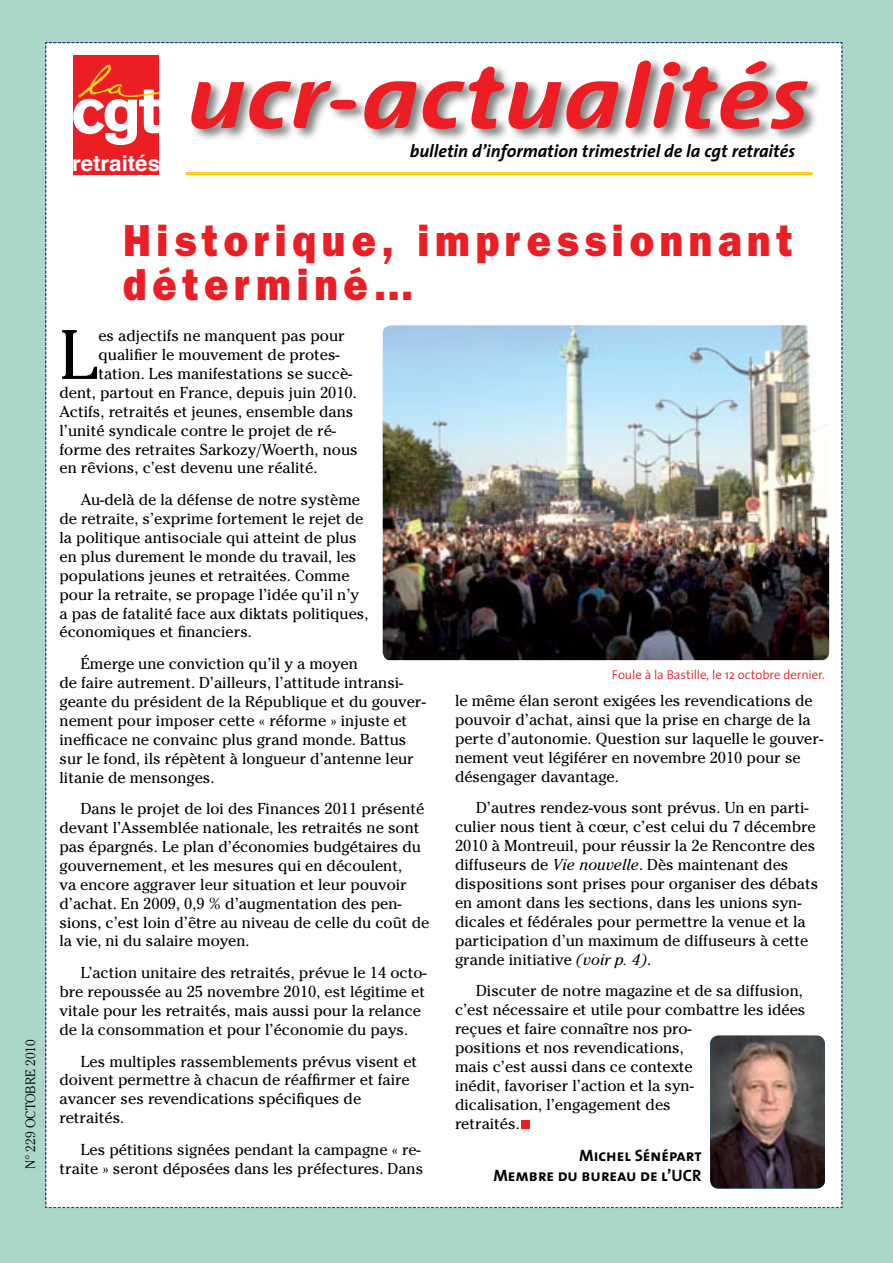
<style>
.page{position:relative;width:893px;height:1263px;background:#abd7c8}
.page>*{position:absolute;margin:0;border:0;box-sizing:border-box;transform-origin:0 0}
.EDITO_lettrine{font:69.45px "Cheltenham";color:#000}
.EDITO_titre{font:800 45px/43.5px "Franklin Gothic";letter-spacing:.14em;color:#ed1d24;scale:.9 1}
.t1{font:700 21.75px "Helvetica";color:#fff}
.t2{font:italic 700 17.7px "The Sans";color:#000}
._06e_Signature{font:16.5px "The Sans Bold Caps";color:#000}
.EDITO_texte{font:15.75px/18.9px "Cheltenham";color:#000}
.EDITO_lettrine-2{font:15.75px "Cheltenham";color:#000}
.t3{font:300 13.5px "Cheltenham";color:#000}
.légende{font:300 12.75px "The Sans";color:#ed1d24}
.s1{font-style:italic}
</style>
<div class="page">
<div style="left:46px;top:42px;width:796px;height:1166px;background:#fff"></div>
<hr style="left:186px;top:172px;width:627px;height:3px;background:#fccb12">
<div style="left:522px;top:1120px;width:8px;height:8px;background:#ed1d24"></div>
<img style="left:710px;top:1035px;width:115px;height:153px">
<img style="left:383px;top:325px;width:446px;height:335px">
<p class="t3" style="left:23px;top:1169px;width:131px;rotate:-90deg">N° 229 OCTOBRE 2010</p>
<p class="t1" style="left:72px;top:146px;width:89px">retraités</p>
<p class="t2" style="left:410px;top:137px;width:387px">bulletin d’information trimestriel de la cgt retraités</p>
<p class="EDITO_titre" style="left:123px;top:218px;width:745px">Historique, impressionnant déterminé…</p>
<p class="EDITO_lettrine" style="left:60px;top:314px;width:40px">L</p>
<p class="EDITO_lettrine-2" style="left:98px;top:326px;width:248px">es adjectifs ne manquent pas pour</p>
<p class="EDITO_lettrine-2" style="left:98px;top:345px;width:243px">qualifier le mouvement de protes-</p>
<p class="EDITO_lettrine-2" style="left:98px;top:364px;width:255px">tation. Les manifestations se succè-</p>
<p class="EDITO_lettrine-2" style="left:60px;top:383px;width:299px">dent, partout en France, depuis juin 2010.</p>
<p class="EDITO_lettrine-2" style="left:60px;top:402px;width:295px">Actifs, retraités et jeunes, ensemble dans</p>
<p class="EDITO_lettrine-2" style="left:60px;top:421px;width:278px">l’unité syndicale contre le projet de ré-</p>
<p class="EDITO_lettrine-2" style="left:60px;top:440px;width:300px">forme des retraites Sarkozy/Woerth, nous</p>
<p class="EDITO_lettrine-2" style="left:60px;top:459px;width:259px">en rêvions, c’est devenu une réalité.</p>
<p class="EDITO_texte" style="left:60px;top:490px;width:311px;text-indent:21px">Au-delà de la défense de notre système de retraite, s’exprime fortement le rejet de la politique antisociale qui atteint de plus en plus durement le monde du travail, les populations jeunes et retraitées. Comme pour la retraite, se propage l’idée qu’il n’y a pas de fatalité face aux diktats politiques, économiques et financiers.</p>
<p class="EDITO_texte" style="left:60px;top:654px;width:368px;text-indent:21px">Émerge une conviction qu’il y a moyen<br>de faire autrement. D’ailleurs, l’attitude intransi&shy;geante du président de la République et du gouver&shy;nement pour imposer cette « réforme » injuste et inefficace ne convainc plus grand monde. Battus sur le fond, ils répètent à longueur d’antenne leur litanie de mensonges.</p>
<p class="EDITO_texte" style="left:60px;top:799px;width:371px;text-indent:21px">Dans le projet de loi des Finances 2011 présenté devant l’Assemblée nationale, les retraités ne sont pas épargnés. Le plan d’économies budgétaires du gouvernement, et les mesures qui en découlent,<br>va encore aggraver leur situation et leur pouvoir d’achat. En 2009, 0,9 % d’augmentation des pen&shy;sions, c’est loin d’être au niveau de celle du coût de la vie, ni du salaire moyen.</p>
<p class="EDITO_texte" style="left:60px;top:963px;width:369px;text-indent:21px">L’action unitaire des retraités, prévue le 14 octo&shy;bre repoussée au 25 novembre 2010, est légitime et vitale pour les retraités, mais aussi pour la relance de la consommation et pour l’économie du pays.</p>
<p class="EDITO_texte" style="left:60px;top:1052px;width:359px;text-indent:21px">Les multiples rassemblements prévus visent et doivent permettre à chacun de réaffirmer et faire avancer ses revendications spécifiques de retraités.</p>
<p class="EDITO_texte" style="left:60px;top:1140px;width:365px;text-align:right">Les pétitions signées pendant la campagne « re&shy;traite » seront déposées dans les préfectures. Dans</p>
<p class="légende" style="left:612px;top:664px;width:214px">Foule à la Bastille, le 12 octobre dernier.</p>
<p class="EDITO_texte" style="left:455px;top:691px;width:370px">le même élan seront exigées les revendications de pouvoir d’achat, ainsi que la prise en charge de la perte d’autonomie. Question sur laquelle le gouver&shy;nement veut légiférer en novembre 2010 pour se désengager davantage.</p>
<p class="EDITO_texte" style="left:455px;top:798px;width:365px;text-indent:21px">D’autres rendez-vous sont prévus. Un en parti&shy;culier nous tient à cœur, c’est celui du 7 décembre 2010 à Montreuil, pour réussir la 2e Rencontre des diffuseurs de <span class="s1">Vie nouvelle</span>. Dès maintenant des dispositions sont prises pour organiser des débats en amont dans les sections, dans les unions syn&shy;dicales et fédérales pour permettre la venue et la participation d’un maximum de diffuseurs à cette grande initiative <span class="s1">(voir p. 4)</span>.</p>
<p class="EDITO_texte" style="left:455px;top:981px;width:352px;text-indent:21px">Discuter de notre magazine et de sa diffusion, c’est nécessaire et utile pour combattre les idées reçues et faire connaître nos pro-<br>positions et nos revendications,<br>mais c’est aussi dans ce contexte<br>inédit, favoriser l’action et la syn-<br>dicalisation, l’engagement des<br>retraités.</p>
<p class="_06e_Signature" style="left:579px;top:1142px;width:124px">Michel Sénépart</p>
<p class="_06e_Signature" style="left:493px;top:1161px;width:210px">Membre du bureau de l’UCR</p>
</div>
